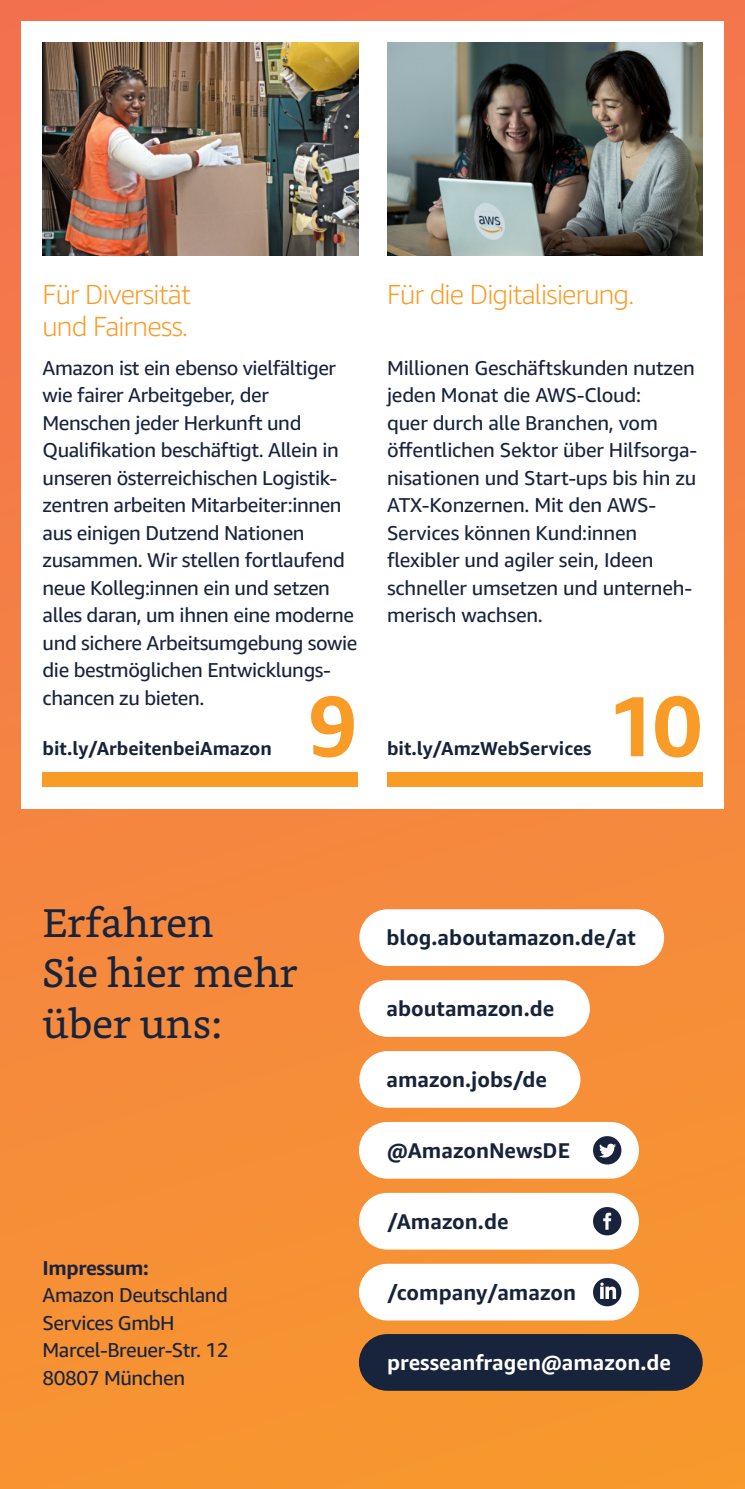
<style>
.page{position:relative;width:745px;height:1489px;background:#fff}
.page>*{position:absolute;margin:0;border:0;box-sizing:border-box;transform-origin:0 0}
.t1{font:700 85px "Amazon Ember";color:#f89c27}
.t2{font:40px/50px "Bookerly";color:#18233c}
.SL{font:300 27.5px/32.5px "Amazon Ember";letter-spacing:-.03em;color:#f89c27}
.t3{font:700 21.25px "Amazon Ember";color:#162339}
.t4{font:700 21.25px "Amazon Ember";color:#fff}
.t5{font:700 21.25px "Amazon Ember";color:#142338}
.txt{font:20px/27.5px "Amazon Ember";letter-spacing:-.02em;color:#18233c}
.txt-2{font:700 20px "Amazon Ember";letter-spacing:-.02em;color:#18233c}
.t6{font:700 18.75px "Amazon Ember";color:#162339}
</style>
<div class="page">
<div style="left:0;top:0;width:744px;height:1488px;background:linear-gradient(to bottom,#f3734f,#f69731)"></div>
<div style="left:21px;top:21px;width:702px;height:787px;background:#fff"></div>
<div style="left:43px;top:772px;width:315px;height:14px;background:#f89c27"></div>
<div style="left:387px;top:772px;width:315px;height:14px;background:#f89c27"></div>
<div style="left:359px;top:909px;width:304px;height:56px;background:#fff;border-radius:28px"></div>
<img style="left:43px;top:43px;width:315px;height:212px">
<img style="left:387px;top:43px;width:315px;height:212px">
<div style="left:358px;top:1121px;width:280px;height:57px;background:#fff;border-radius:28px"></div>
<div style="left:358px;top:1192px;width:280px;height:57px;background:#fff;border-radius:28px"></div>
<div style="left:358px;top:1263px;width:280px;height:57px;background:#fff;border-radius:28px"></div>
<div style="left:359px;top:980px;width:230px;height:56px;background:#fff;border-radius:28px"></div>
<div style="left:359px;top:1050px;width:221px;height:57px;background:#fff;border-radius:28px"></div>
<svg style="left:593px;top:1207px;width:28px;height:28px"></svg>
<svg style="left:593px;top:1278px;width:28px;height:28px"></svg>
<svg style="left:593px;top:1136px;width:28px;height:28px"></svg>
<div style="left:358px;top:1333px;width:344px;height:57px;background:#18233c;border-radius:28px"></div>
<p class="SL" style="left:387px;top:278px;width:248px">Für die Digitalisierung.</p>
<p class="SL" style="left:43px;top:278px;width:150px">Für Diversität und Fairness.</p>
<p class="txt" style="left:43px;top:354px;width:316px">Amazon ist ein ebenso vielfältiger wie fairer Arbeitgeber, der<br>Menschen jeder Herkunft und<br>Qualifikation beschäftigt. Allein in unseren österreichischen Logistik&shy;zentren arbeiten Mitarbeiter:innen aus einigen Dutzend Nationen zusammen. Wir stellen fortlaufend neue Kolleg:innen ein und setzen alles daran, um ihnen eine moderne und sichere Arbeitsumgebung sowie die bestmöglichen Entwicklungs&shy;chancen zu bieten.</p>
<p class="txt" style="left:387px;top:354px;width:311px">Millionen Geschäftskunden nutzen jeden Monat die AWS-Cloud:<br>quer durch alle Branchen, vom öffentlichen Sektor über Hilfsorga&shy;nisationen und Start-ups bis hin zu<br>ATX-Konzernen. Mit den AWS-<br>Services können Kund:innen flexibler und agiler sein, Ideen schneller umsetzen und unterneh&shy;merisch wachsen.</p>
<p class="t1" style="left:307px;top:673px;width:51px">9</p>
<p class="t1" style="left:607px;top:673px;width:96px">10</p>
<p class="t6" style="left:43px;top:737px;width:231px">bit.ly/ArbeitenbeiAmazon</p>
<p class="t6" style="left:387px;top:737px;width:206px">bit.ly/AmzWebServices</p>
<p class="t2" style="left:43px;top:898px;width:257px">Erfahren<br>Sie hier mehr über uns:</p>
<p class="txt-2" style="left:43px;top:1255px;width:108px">Impressum:</p>
<p class="txt" style="left:43px;top:1281px;width:187px">Amazon Deutschland<br>Services GmbH</p>
<p class="txt" style="left:43px;top:1336px;width:187px">Marcel-Breuer-Str. 12</p>
<p class="txt" style="left:43px;top:1364px;width:144px">80807 München</p>
<p class="t5" style="left:386px;top:924px;width:250px">blog.aboutamazon.de/at</p>
<p class="t3" style="left:386px;top:995px;width:169px">aboutamazon.de</p>
<p class="t3" style="left:386px;top:1066px;width:162px">amazon.jobs/de</p>
<p class="t3" style="left:387px;top:1137px;width:184px">@AmazonNewsDE</p>
<p class="t3" style="left:387px;top:1207px;width:123px">/Amazon.de</p>
<p class="t3" style="left:387px;top:1278px;width:190px">/company/amazon</p>
<p class="t4" style="left:387px;top:1349px;width:285px">presseanfragen@amazon.de</p>
</div>
